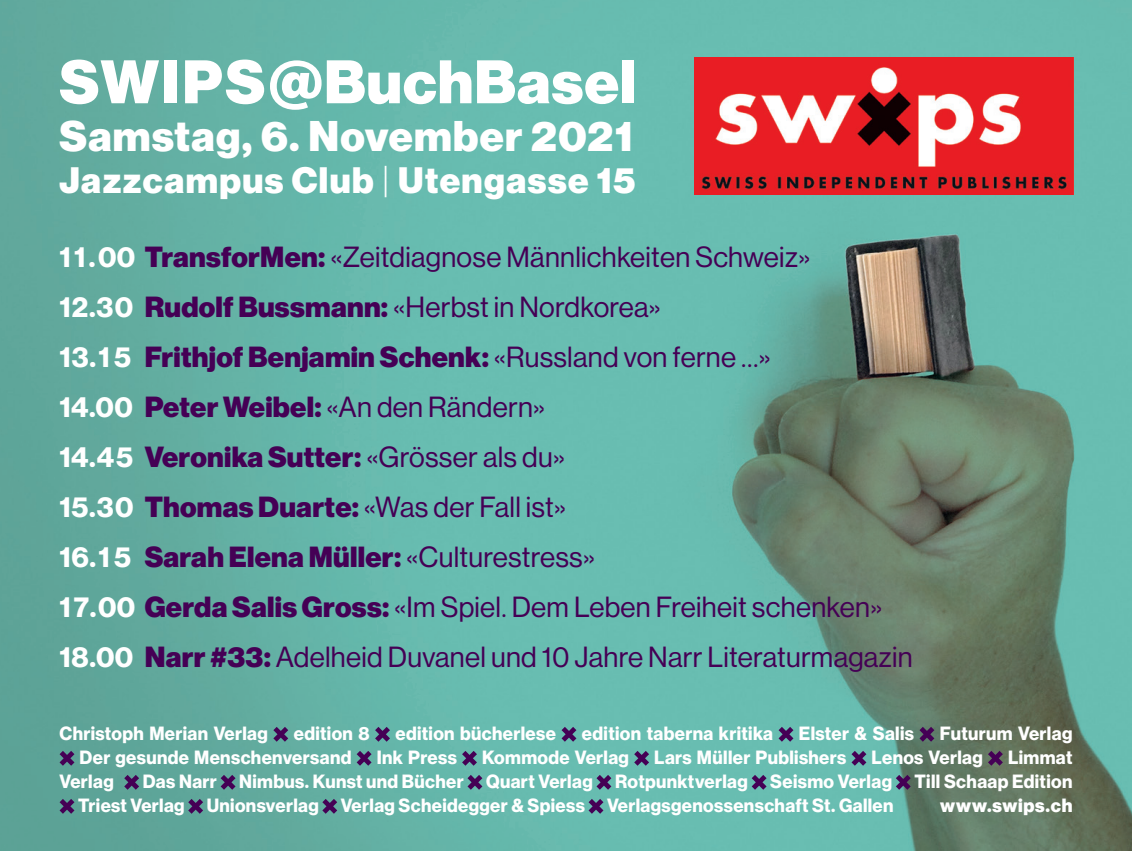
<style>
.page{position:relative;width:1132px;height:851px;background:#fff}
.page>*{position:absolute;margin:0;border:0;box-sizing:border-box;transform-origin:0 0}
.t1{font:900 60px "Volta Modern Display 95";letter-spacing:.02em;color:#fff}
.t2{font:900 42px "Volta Modern Display 95";letter-spacing:.03em;color:#fff}
.t3{font:900 36px "Volta Modern Display 95";letter-spacing:.04em;color:#fff}
.t4{font:28.5px/50.1px "Volta Modern Display 55 Roman";letter-spacing:.01em;color:#450055}
.t5{font:900 28.5px "Volta Modern Display 95";letter-spacing:.01em;color:#450055}
.t6{font:700 18.6px/24px "Volta Modern Display 75";letter-spacing:.02em;color:#fff}
.t7{font:900 18.6px "Volta Modern Display 95";letter-spacing:.04em;color:#fff}
.s1{font-family:"Volta Modern Display 35";font-weight:100}
.s2{font-family:"Volta Modern Display 75";font-weight:700;color:#fff}
.s3{font-family:"Volta Modern Display 95";font-weight:900}
.s4{font-family:"Volta Modern Display 55 Roman";font-weight:400}
</style>
<div class="page">
<img style="left:0;top:0;width:1131px;height:850px">
<svg style="left:273px;top:726px;width:15px;height:15px"></svg>
<svg style="left:375px;top:726px;width:15px;height:15px"></svg>
<svg style="left:561px;top:726px;width:15px;height:15px"></svg>
<svg style="left:778px;top:726px;width:15px;height:15px"></svg>
<svg style="left:919px;top:726px;width:15px;height:15px"></svg>
<svg style="left:60px;top:750px;width:14px;height:15px"></svg>
<svg style="left:356px;top:750px;width:15px;height:15px"></svg>
<svg style="left:462px;top:750px;width:15px;height:15px"></svg>
<svg style="left:634px;top:750px;width:15px;height:15px"></svg>
<svg style="left:851px;top:750px;width:15px;height:15px"></svg>
<svg style="left:987px;top:750px;width:15px;height:15px"></svg>
<svg style="left:124px;top:774px;width:15px;height:15px"></svg>
<svg style="left:220px;top:774px;width:15px;height:15px"></svg>
<svg style="left:467px;top:774px;width:15px;height:15px"></svg>
<svg style="left:596px;top:774px;width:15px;height:15px"></svg>
<svg style="left:751px;top:774px;width:15px;height:15px"></svg>
<svg style="left:895px;top:774px;width:15px;height:15px"></svg>
<svg style="left:60px;top:798px;width:14px;height:15px"></svg>
<svg style="left:188px;top:798px;width:15px;height:15px"></svg>
<svg style="left:322px;top:798px;width:15px;height:15px"></svg>
<svg style="left:588px;top:798px;width:15px;height:15px"></svg>
<img style="left:693px;top:58px;width:379px;height:136px">
<h1 class="t1" style="left:60px;top:47px;width:577px">SWIPS@BuchBasel</h1>
<h2 class="t2" style="left:60px;top:112px;width:574px">Samstag, 6. November 2021</h2>
<h3 class="t3" style="left:60px;top:159px;width:577px">Jazzcampus Club <span class="s1">|</span> Utengasse 15</h3>
<h3 class="t4" style="left:60px;top:232px;width:752px"><span class="s2">11.00</span> <span class="s3">TransforMen:</span> «Zeitdiagnose Männlichkeiten Schweiz»<br><span class="s2">12.30</span> <span class="s3">Rudolf Bussmann:</span> «Herbst in Nordkorea»</h3>
<h3 class="t5" style="left:60px;top:340px;width:712px"><span class="s2">13.1 5</span> Frithjof Benjamin Schenk: <span class="s4">«Russland von ferne …»</span></h3>
<h3 class="t4" style="left:60px;top:382px;width:487px"><span class="s2">14.00</span> <span class="s3">Peter Weibel:</span> «An den Rändern»</h3>
<h3 class="t5" style="left:60px;top:440px;width:506px"><span class="s2">14.45</span> Veronika Sutter: <span class="s4">«Grösser als du»</span></h3>
<h3 class="t4" style="left:60px;top:482px;width:508px"><span class="s2">15.30</span> <span class="s3">Thomas Duarte:</span> «Was der Fall ist»</h3>
<h3 class="t5" style="left:60px;top:540px;width:536px"><span class="s2">16.1 5</span> Sarah Elena Müller: <span class="s4">«Culturestress»</span></h3>
<h3 class="t4" style="left:60px;top:582px;width:854px"><span class="s2">17.00</span> <span class="s3">Gerda Salis Gross:</span> «Im Spiel. Dem Leben Freiheit schenken»<br><span class="s2">18.00</span> <span class="s3">Narr #33:</span> Adelheid Duvanel und 10 Jahre Narr Literaturmagazin</h3>
<p class="t6" style="left:60px;top:721px;width:210px">Christoph Merian Verlag</p>
<p class="t6" style="left:294px;top:721px;width:77px">edition 8</p>
<p class="t6" style="left:395px;top:721px;width:162px">edition bücherlese</p>
<p class="t6" style="left:581px;top:721px;width:192px">edition taberna kritika</p>
<p class="t6" style="left:798px;top:721px;width:116px">Elster &amp; Salis</p>
<p class="t6" style="left:939px;top:721px;width:134px">Futurum Verlag</p>
<p class="t6" style="left:80px;top:745px;width:273px">Der gesunde Menschenversand</p>
<p class="t6" style="left:376px;top:745px;width:82px">Ink Press</p>
<p class="t6" style="left:482px;top:745px;width:148px">Kommode Verlag</p>
<p class="t6" style="left:654px;top:745px;width:193px">Lars Müller Publishers</p>
<p class="t6" style="left:871px;top:745px;width:113px">Lenos Verlag</p>
<p class="t6" style="left:1007px;top:745px;width:66px">Limmat</p>
<p class="t6" style="left:60px;top:769px;width:56px">Verlag</p>
<p class="t6" style="left:78px;top:769px;width:995px;text-indent:65px">Das Narr Nimbus. Kunst und Bücher Quart Verlag Rotpunktverlag Seismo Verlag Till Schaap Edition<br>Triest Verlag Unionsverlag Verlag Scheidegger &amp; Spiess Verlagsgenossenschaft St. Gallen</p>
<p class="t7" style="left:939px;top:794px;width:134px">www.swips.ch</p>
</div>
